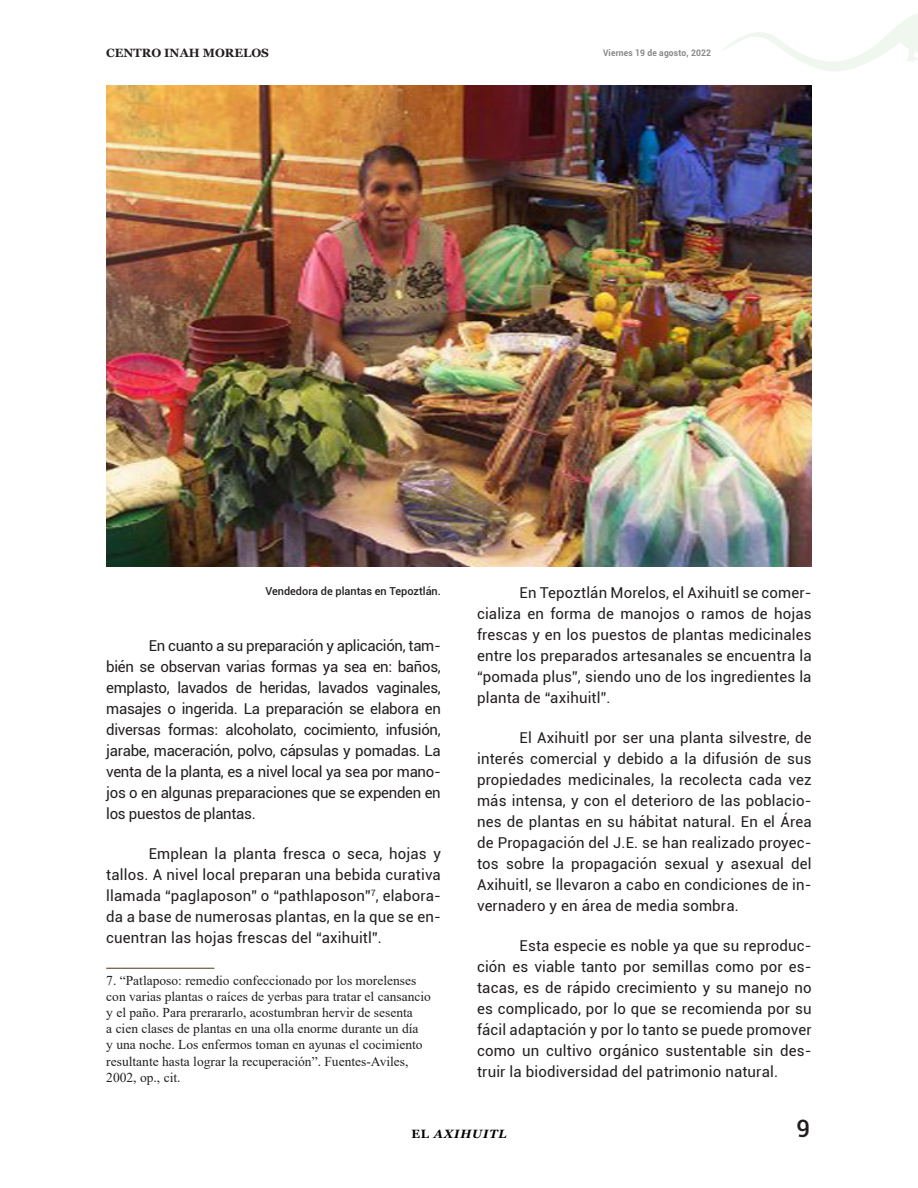
<style>
.page{position:relative;width:918px;height:1188px;background:#fff}
.page>*{position:absolute;margin:0;border:0;box-sizing:border-box;transform-origin:0 0}
.t1{font:500 24px "Roboto";color:#231f20}
.TEXTO_COMPLETO{font:15px/21px "Roboto";letter-spacing:.01em;color:#231f20;text-align:justify}
.Texto_nota_al{font:13.5px/16.2px "Times New Roman";color:#231f20}
.t2{font:700 12px "Georgia";color:#231f20}
.t3{font:italic 700 12px "Georgia";letter-spacing:.07em;color:#000001}
.t4{font:500 10.95px "Roboto";color:#231f20}
.t5{font:700 9px "Roboto";letter-spacing:.02em;color:#878787;scale:.94 1}
.s1{font-style:normal}
</style>
<div class="page">
<img style="left:106px;top:85px;width:706px;height:482px">
<hr style="left:106px;top:968px;width:108px;height:1px;background:#7a6b59">
<svg style="left:722px;top:14px;width:196px;height:57px"></svg>
<p class="t2" style="left:106px;top:45px;width:164px">CENTRO INAH MORELOS</p>
<p class="t5" style="left:603px;top:47px;width:116px">Viernes 19 de agosto, 2022</p>
<p class="t4" style="left:265px;top:583px;width:177px">Vendedora de plantas en Tepoztlán.</p>
<p class="TEXTO_COMPLETO" style="left:106px;top:634px;width:336px;text-indent:43px">En cuanto a su preparación y aplicación, tam&shy;bién se observan varias formas ya sea en: baños, emplasto, lavados de heridas, lavados vaginales, masajes o ingerida. La preparación se elabora en diversas formas: alcoholato, cocimiento, infusión, jarabe, maceración, polvo, cápsulas y pomadas. La venta de la planta, es a nivel local ya sea por mano&shy;jos o en algunas preparaciones que se expenden en los puestos de plantas.</p>
<p class="TEXTO_COMPLETO" style="left:106px;top:842px;width:336px;text-indent:43px">Emplean la planta fresca o seca, hojas y tallos. A nivel local preparan una bebida curativa llamada “paglaposon” o “pathlaposon”<sup>7</sup>, elabora&shy;da a base de numerosas plantas, en la que se en&shy;cuentran las hojas frescas del “axihuitl”.</p>
<p class="Texto_nota_al" style="left:106px;top:971px;width:326px">7. “Patlaposo: remedio confeccionado por los morelenses con varias plantas o raíces de yerbas para tratar el cansancio y el paño. Para prerararlo, acostumbran hervir de sesenta<br>a cien clases de plantas en una olla enorme durante un día<br>y una noche. Los enfermos toman en ayunas el cocimiento resultante hasta lograr la recuperación”. Fuentes-Aviles, 2002, op., cit.</p>
<p class="TEXTO_COMPLETO" style="left:477px;top:582px;width:336px;text-indent:43px">En Tepoztlán Morelos, el Axihuitl se comer&shy;cializa en forma de manojos o ramos de hojas frescas y en los puestos de plantas medicinales entre los preparados artesanales se encuentra la “pomada plus”, siendo uno de los ingredientes la planta de “axihuitl”.</p>
<p class="TEXTO_COMPLETO" style="left:477px;top:727px;width:336px;text-indent:43px">El Axihuitl por ser una planta silvestre, de interés comercial y debido a la difusión de sus propiedades medicinales, la recolecta cada vez más intensa, y con el deterioro de las poblacio&shy;nes de plantas en su hábitat natural. En el Área de Propagación del J.E. se han realizado proyec&shy;tos sobre la propagación sexual y asexual del Axihuitl, se llevaron a cabo en condiciones de in&shy;vernadero y en área de media sombra.</p>
<p class="TEXTO_COMPLETO" style="left:477px;top:935px;width:336px;text-indent:43px">Esta especie es noble ya que su reproduc&shy;ción es viable tanto por semillas como por es&shy;tacas, es de rápido crecimiento y su manejo no es complicado, por lo que se recomienda por su fácil adaptación y por lo tanto se puede promover como un cultivo orgánico sustentable sin des&shy;truir la biodiversidad del patrimonio natural.</p>
<p class="t3" style="left:411px;top:1126px;width:97px"><span class="s1">EL</span> AXIHUITL</p>
<h1 class="t1" style="left:796px;top:1112px;width:15px">9</h1>
</div>
